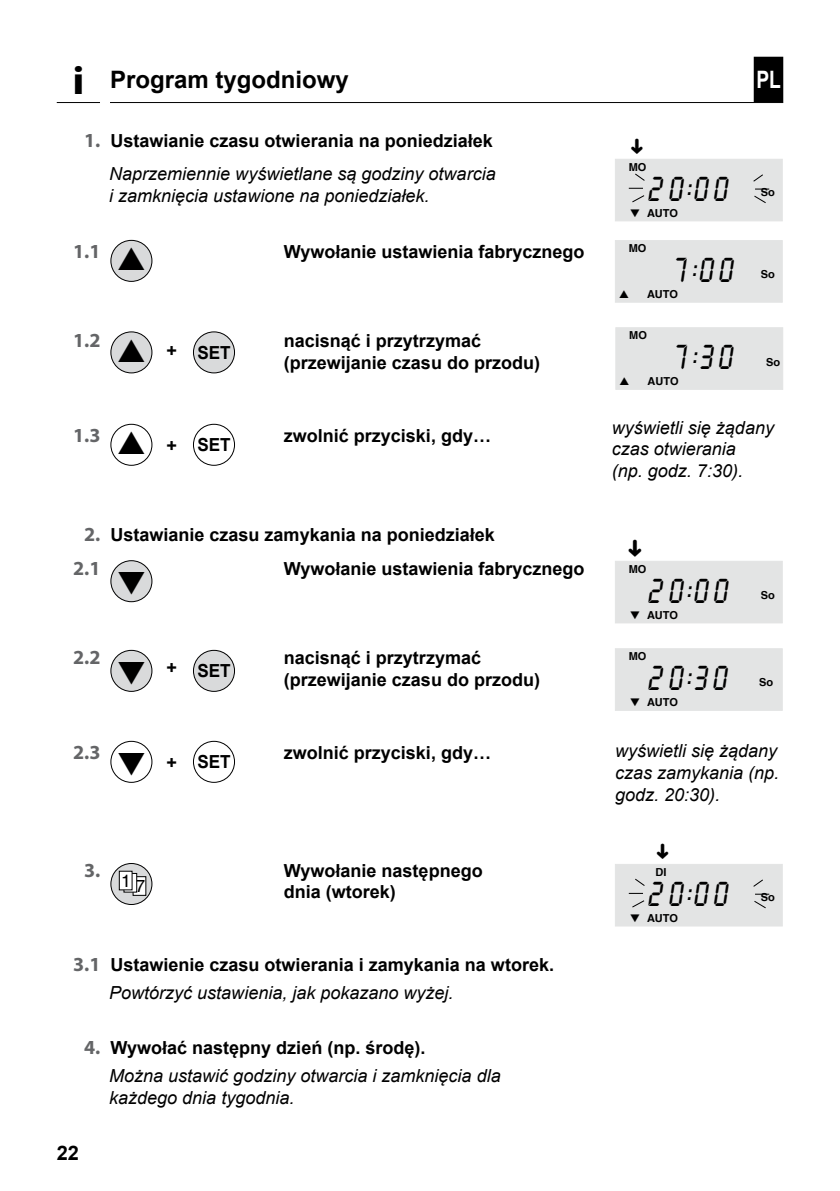
<style>
.page{position:relative;width:840px;height:1191px;background:#fff}
.page>*{position:absolute;margin:0;border:0;box-sizing:border-box;transform-origin:0 0}
.Display_LCD2{font:36px "Lcd D";letter-spacing:.15em;color:#000;scale:.85 1}
.Kapitelüberschrift{font:700 24px "Arial";color:#000}
.t1{font:700 24px "Arial";color:#fff;scale:.8 1}
.t2{font:700 20px "Myriad Pro";color:#646567}
.t3{font:700 20px "Arial";color:#000}
.Fließtext_-_DE{font:700 18px/21.6px "Arial";color:#000}
.Fließtext_nach_Handl{font:italic 18px/21.6px "Arial";color:#000}
.Fließtext_-_DE-2{font:700 18px "Arial";color:#000;scale:.95 1}
.t4{font:17.4px "Helvetica";color:#000}
.Display_Helvetica{font:700 11px "Helvetica";color:#000}
.s1{font-family:"Myriad Pro";font-size:40px}
.s2{font-family:"Myriad Pro";font-size:20px;color:#646567}
.s3{color:#e3e4e4}
</style>
<div class="page">
<div style="left:111px;top:240px;width:41px;height:41px;background:#d9dadb;border-radius:50%"></div>
<div style="left:110px;top:240px;width:42px;height:42px;border:1px solid #000;border-radius:50%"></div>
<div style="left:111px;top:332px;width:41px;height:41px;background:#d9dadb;border-radius:50%"></div>
<div style="left:110px;top:331px;width:42px;height:42px;border:1px solid #000;border-radius:50%"></div>
<div style="left:193px;top:332px;width:41px;height:41px;background:#d9dadb;border-radius:50%"></div>
<div style="left:193px;top:331px;width:42px;height:42px;border:1px solid #000;border-radius:50%"></div>
<div style="left:110px;top:424px;width:42px;height:42px;border:1px solid #000;border-radius:50%"></div>
<div style="left:193px;top:424px;width:42px;height:42px;border:1px solid #000;border-radius:50%"></div>
<div style="left:614px;top:159px;width:168px;height:62px;background:#e3e4e4"></div>
<svg style="left:635px;top:173px;width:10px;height:8px"></svg>
<svg style="left:628px;top:188px;width:17px;height:15px"></svg>
<svg style="left:753px;top:174px;width:10px;height:8px"></svg>
<svg style="left:754px;top:189px;width:14px;height:14px"></svg>
<div style="left:614px;top:240px;width:168px;height:63px;background:#e3e4e4"></div>
<div style="left:615px;top:327px;width:167px;height:63px;background:#e3e4e4"></div>
<div style="left:614px;top:561px;width:168px;height:62px;background:#e3e4e4"></div>
<div style="left:614px;top:648px;width:168px;height:63px;background:#e3e4e4"></div>
<div style="left:614px;top:864px;width:168px;height:62px;background:#e3e4e4"></div>
<svg style="left:635px;top:878px;width:10px;height:8px"></svg>
<svg style="left:628px;top:893px;width:17px;height:15px"></svg>
<svg style="left:753px;top:879px;width:10px;height:8px"></svg>
<svg style="left:755px;top:893px;width:13px;height:1px"></svg>
<svg style="left:754px;top:901px;width:12px;height:8px"></svg>
<div style="left:111px;top:560px;width:41px;height:41px;background:#d9dadb;border-radius:50%"></div>
<div style="left:110px;top:560px;width:42px;height:42px;border:1px solid #000;border-radius:50%"></div>
<div style="left:111px;top:650px;width:41px;height:41px;background:#d9dadb;border-radius:50%"></div>
<div style="left:110px;top:650px;width:42px;height:42px;border:1px solid #000;border-radius:50%"></div>
<div style="left:193px;top:650px;width:41px;height:41px;background:#d9dadb;border-radius:50%"></div>
<div style="left:193px;top:650px;width:42px;height:42px;border:1px solid #000;border-radius:50%"></div>
<div style="left:110px;top:741px;width:42px;height:42px;border:1px solid #000;border-radius:50%"></div>
<div style="left:193px;top:741px;width:42px;height:42px;border:1px solid #000;border-radius:50%"></div>
<svg style="left:111px;top:863px;width:41px;height:41px"></svg>
<div style="left:110px;top:863px;width:42px;height:42px;border:1px solid #000;border-radius:50%"></div>
<svg style="left:133px;top:876px;width:13px;height:19px"></svg>
<svg style="left:124px;top:873px;width:13px;height:19px"></svg>
<div style="left:119px;top:871px;width:13px;height:19px;background:#fff;border:1px solid #000"></div>
<div style="left:754px;top:58px;width:27px;height:43px;background:#000"></div>
<div style="left:753px;top:57px;width:29px;height:45px;border:2px solid #000"></div>
<hr style="left:110px;top:102px;width:672px;height:1px;background:#000">
<hr style="left:57px;top:102px;width:43px;height:1px;background:#000">
<p class="Kapitelüberschrift" style="left:72px;top:63px;width:278px"><span class="s1">i</span> Program tygodniowy</p>
<p class="Fließtext_-_DE" style="left:84px;top:130px;width:410px"><span class="s2">1.</span> Ustawianie czasu otwierania na poniedziałek</p>
<p class="Fließtext_nach_Handl" style="left:109px;top:164px;width:388px">Naprzemiennie wyświetlane są godziny otwarcia i zamknięcia ustawione na poniedziałek.</p>
<p class="t2" style="left:73px;top:240px;width:29px">1.1</p>
<p class="Fließtext_-_DE" style="left:283px;top:241px;width:302px">Wywołanie ustawienia fabrycznego</p>
<h2 class="t1" style="left:756px;top:63px;width:32px">PL</h2>
<p class="Display_Helvetica" style="left:628px;top:160px;width:19px">MO</p>
<p class="Display_LCD2" style="left:646px;top:171px;width:95px">20:00</p>
<p class="Display_Helvetica" style="left:618px;top:206px;width:61px"><span class="s3">▲</span>▼ AUTO</p>
<p class="Display_Helvetica" style="left:628px;top:241px;width:19px">MO</p>
<p class="Display_LCD2" style="left:672px;top:252px;width:72px">7:00</p>
<p class="Display_Helvetica" style="left:618px;top:287px;width:61px">▲<span class="s3">▼</span> AUTO</p>
<p class="Display_Helvetica" style="left:760px;top:186px;width:16px">So</p>
<p class="Display_Helvetica" style="left:760px;top:267px;width:16px">So</p>
<p class="t2" style="left:73px;top:329px;width:29px">1.2</p>
<p class="Fließtext_-_DE" style="left:166px;top:340px;width:12px">+</p>
<p class="Fließtext_-_DE-2" style="left:197px;top:340px;width:37px">SET</p>
<p class="Fließtext_-_DE" style="left:283px;top:330px;width:258px">nacisnąć i przytrzymać (przewijanie czasu do przodu)</p>
<p class="Display_Helvetica" style="left:629px;top:328px;width:19px">MO</p>
<p class="Display_LCD2" style="left:672px;top:339px;width:71px">7:30</p>
<p class="Display_Helvetica" style="left:619px;top:375px;width:61px">▲<span class="s3">▼</span> AUTO</p>
<p class="Display_Helvetica" style="left:765px;top:355px;width:16px">So</p>
<p class="t2" style="left:73px;top:424px;width:29px">1.3</p>
<p class="Fließtext_-_DE" style="left:166px;top:435px;width:12px">+</p>
<p class="Fließtext_-_DE-2" style="left:197px;top:432px;width:37px">SET</p>
<p class="Fließtext_-_DE" style="left:283px;top:425px;width:209px">zwolnić przyciski, gdy…</p>
<p class="Fließtext_nach_Handl" style="left:611px;top:417px;width:164px">wyświetli się żądany czas otwierania<br>(np. godz. 7:30).</p>
<p class="Fließtext_-_DE" style="left:84px;top:524px;width:412px"><span class="s2">2.</span> Ustawianie czasu zamykania na poniedziałek</p>
<p class="t2" style="left:73px;top:557px;width:29px">2.1</p>
<p class="Fließtext_-_DE" style="left:283px;top:558px;width:302px">Wywołanie ustawienia fabrycznego</p>
<p class="Display_Helvetica" style="left:628px;top:562px;width:19px">MO</p>
<p class="Display_LCD2" style="left:646px;top:572px;width:95px">20:00</p>
<p class="Display_Helvetica" style="left:618px;top:608px;width:61px"><span class="s3">▲</span>▼ AUTO</p>
<p class="Display_Helvetica" style="left:760px;top:588px;width:16px">So</p>
<p class="t2" style="left:73px;top:646px;width:29px">2.2</p>
<p class="Fließtext_-_DE" style="left:166px;top:657px;width:12px">+</p>
<p class="Fließtext_-_DE-2" style="left:197px;top:658px;width:37px">SET</p>
<p class="Fließtext_-_DE" style="left:283px;top:647px;width:258px">nacisnąć i przytrzymać (przewijanie czasu do przodu)</p>
<p class="Display_Helvetica" style="left:628px;top:649px;width:19px">MO</p>
<p class="Display_LCD2" style="left:646px;top:660px;width:95px">20:30</p>
<p class="Display_Helvetica" style="left:618px;top:695px;width:61px"><span class="s3">▲</span>▼ AUTO</p>
<p class="Display_Helvetica" style="left:758px;top:675px;width:16px">So</p>
<p class="t2" style="left:73px;top:741px;width:29px">2.3</p>
<p class="Fließtext_-_DE" style="left:166px;top:752px;width:12px">+</p>
<p class="Fließtext_-_DE-2" style="left:197px;top:749px;width:37px">SET</p>
<p class="Fließtext_-_DE" style="left:283px;top:742px;width:209px">zwolnić przyciski, gdy…</p>
<p class="Fließtext_nach_Handl" style="left:614px;top:740px;width:166px;text-align:justify">wyświetli się żądany czas zamykania (np. godz. 20:30).</p>
<p class="t2" style="left:84px;top:858px;width:18px">3.</p>
<p class="t4" style="left:121px;top:873px;width:26px">1 7</p>
<p class="Fließtext_-_DE" style="left:283px;top:859px;width:200px">Wywołanie następnego dnia (wtorek)</p>
<p class="Display_Helvetica" style="left:655px;top:865px;width:13px">DI</p>
<p class="Display_LCD2" style="left:646px;top:875px;width:95px">20:00</p>
<p class="Display_Helvetica" style="left:618px;top:911px;width:61px"><span class="s3">▲</span>▼ AUTO</p>
<p class="Display_Helvetica" style="left:760px;top:890px;width:16px">So</p>
<p class="Fließtext_-_DE" style="left:73px;top:954px;width:482px"><span class="s2">3.1</span> Ustawienie czasu otwierania i zamykania na wtorek.</p>
<p class="Fließtext_nach_Handl" style="left:109px;top:982px;width:346px">Powtórzyć ustawienia, jak pokazano wyżej.</p>
<p class="Fließtext_-_DE" style="left:84px;top:1037px;width:342px"><span class="s2">4.</span> Wywołać następny dzień (np. środę).</p>
<p class="Fließtext_nach_Handl" style="left:109px;top:1065px;width:393px">Można ustawić godziny otwarcia i zamknięcia dla każdego dnia tygodnia.</p>
<p class="t3" style="left:57px;top:1139px;width:24px">22</p>
</div>
